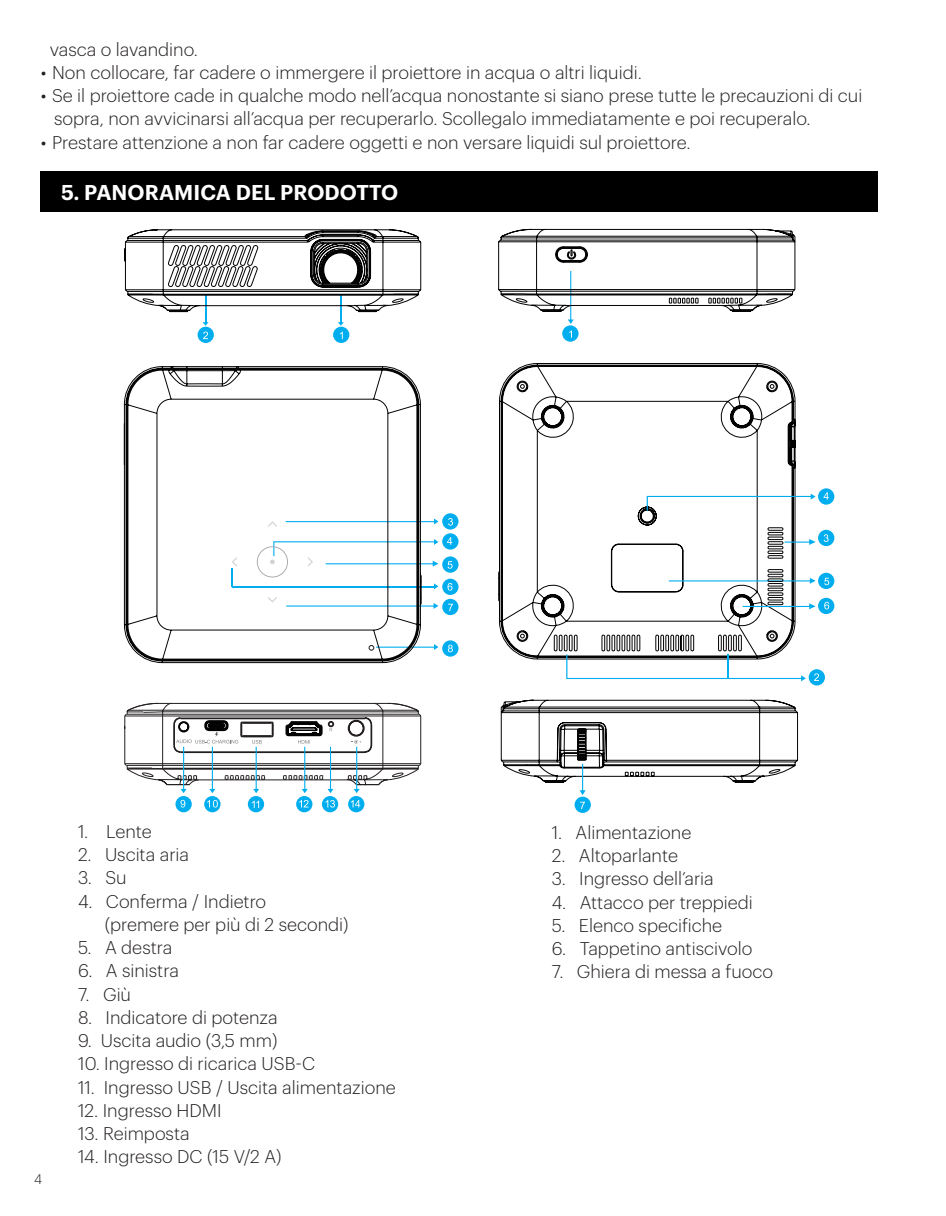
<style>
.page{position:relative;width:946px;height:1216px;background:#fff}
.page>*{position:absolute;margin:0;border:0;box-sizing:border-box;transform-origin:0 0}
.t1{font:600 21px "Graphik";letter-spacing:.005em;color:#fff}
.t2{font:300 18px "Graphik";color:#231f20}
.t3{font:300 13.5px "Graphik";color:#231f20}
</style>
<div class="page">
<div style="left:41px;top:171px;width:837px;height:40px;background:#000001"></div>
<svg style="left:498px;top:363px;width:300px;height:419px"></svg>
<div style="left:562px;top:325px;width:16px;height:17px;background:#00aeef;border-radius:50%"></div>
<div style="left:808px;top:669px;width:17px;height:16px;background:#00aeef;border-radius:50%"></div>
<svg style="left:569px;top:330px;width:3px;height:8px"></svg>
<svg style="left:814px;top:673px;width:5px;height:8px"></svg>
<svg style="left:646px;top:493px;width:169px;height:18px"></svg>
<svg style="left:579px;top:764px;width:6px;height:31px"></svg>
<div style="left:818px;top:530px;width:16px;height:16px;background:#00aeef;border-radius:50%"></div>
<div style="left:818px;top:488px;width:16px;height:17px;background:#00aeef;border-radius:50%"></div>
<div style="left:818px;top:573px;width:16px;height:16px;background:#00aeef;border-radius:50%"></div>
<div style="left:818px;top:598px;width:16px;height:16px;background:#00aeef;border-radius:50%"></div>
<svg style="left:574px;top:796px;width:17px;height:17px"></svg>
<svg style="left:823px;top:534px;width:5px;height:8px"></svg>
<svg style="left:824px;top:578px;width:5px;height:7px"></svg>
<svg style="left:824px;top:602px;width:5px;height:7px"></svg>
<svg style="left:580px;top:802px;width:5px;height:7px"></svg>
<div style="left:204px;top:796px;width:16px;height:16px;background:#00aeef;border-radius:50%"></div>
<svg style="left:248px;top:796px;width:16px;height:16px"></svg>
<svg style="left:296px;top:796px;width:16px;height:16px"></svg>
<div style="left:322px;top:796px;width:16px;height:16px;background:#00aeef;border-radius:50%"></div>
<div style="left:333px;top:327px;width:16px;height:16px;background:#00aeef;border-radius:50%"></div>
<div style="left:198px;top:327px;width:16px;height:16px;background:#00aeef;border-radius:50%"></div>
<div style="left:442px;top:513px;width:16px;height:16px;background:#00aeef;border-radius:50%"></div>
<div style="left:442px;top:533px;width:16px;height:16px;background:#00aeef;border-radius:50%"></div>
<svg style="left:442px;top:556px;width:16px;height:17px"></svg>
<div style="left:442px;top:579px;width:16px;height:16px;background:#00aeef;border-radius:50%"></div>
<div style="left:442px;top:599px;width:16px;height:16px;background:#00aeef;border-radius:50%"></div>
<div style="left:442px;top:640px;width:16px;height:16px;background:#00aeef;border-radius:50%"></div>
<svg style="left:422px;top:518px;width:16px;height:6px"></svg>
<svg style="left:422px;top:603px;width:16px;height:6px"></svg>
<hr style="left:232px;top:586px;width:202px;height:1px;background:#00aeef">
<svg style="left:434px;top:583px;width:4px;height:6px"></svg>
<svg style="left:340px;top:332px;width:3px;height:7px"></svg>
<svg style="left:203px;top:332px;width:5px;height:7px"></svg>
<svg style="left:448px;top:518px;width:5px;height:7px"></svg>
<svg style="left:447px;top:537px;width:5px;height:8px"></svg>
<svg style="left:823px;top:492px;width:5px;height:8px"></svg>
<svg style="left:447px;top:561px;width:5px;height:8px"></svg>
<svg style="left:447px;top:583px;width:5px;height:7px"></svg>
<svg style="left:448px;top:604px;width:5px;height:7px"></svg>
<svg style="left:448px;top:644px;width:5px;height:8px"></svg>
<svg style="left:207px;top:800px;width:11px;height:7px"></svg>
<svg style="left:175px;top:796px;width:17px;height:16px"></svg>
<svg style="left:180px;top:800px;width:5px;height:7px"></svg>
<svg style="left:252px;top:800px;width:7px;height:8px"></svg>
<svg style="left:299px;top:800px;width:9px;height:7px"></svg>
<svg style="left:325px;top:800px;width:10px;height:7px"></svg>
<svg style="left:124px;top:366px;width:298px;height:297px"></svg>
<svg style="left:369px;top:644px;width:69px;height:6px"></svg>
<svg style="left:268px;top:597px;width:9px;height:5px"></svg>
<svg style="left:268px;top:521px;width:9px;height:6px"></svg>
<svg style="left:232px;top:557px;width:5px;height:30px"></svg>
<svg style="left:257px;top:539px;width:181px;height:38px"></svg>
<div style="left:348px;top:796px;width:16px;height:16px;background:#00aeef;border-radius:50%"></div>
<svg style="left:351px;top:800px;width:9px;height:7px"></svg>
<svg style="left:124px;top:702px;width:298px;height:91px"></svg>
<svg style="left:669px;top:527px;width:146px;height:82px"></svg>
<svg style="left:554px;top:634px;width:252px;height:47px"></svg>
<svg style="left:124px;top:229px;width:298px;height:97px"></svg>
<svg style="left:498px;top:229px;width:297px;height:95px"></svg>
<p class="t2" style="left:50px;top:36px;width:150px">vasca o lavandino.</p>
<p class="t2" style="left:41px;top:59px;width:602px">• Non collocare, far cadere o immergere il proiettore in acqua o altri liquidi.</p>
<p class="t2" style="left:41px;top:82px;width:823px">• Se il proiettore cade in qualche modo nell’acqua nonostante si siano prese tutte le precauzioni di cui</p>
<p class="t2" style="left:54px;top:106px;width:758px">sopra, non avvicinarsi all’acqua per recuperarlo. Scollegalo immediatamente e poi recuperalo.</p>
<p class="t2" style="left:41px;top:129px;width:651px">• Prestare attenzione a non far cadere oggetti e non versare liquidi sul proiettore.</p>
<p class="t1" style="left:61px;top:176px;width:339px">5. PANORAMICA DEL PRODOTTO</p>
<p class="t3" style="left:34px;top:1169px;width:10px">4</p>
<p class="t2" style="left:78px;top:818px;width:75px">1. Lente</p>
<p class="t2" style="left:78px;top:841px;width:113px">2. Uscita aria</p>
<p class="t2" style="left:78px;top:864px;width:50px">3. Su</p>
<p class="t2" style="left:78px;top:888px;width:190px">4. Conferma / Indietro</p>
<p class="t2" style="left:105px;top:911px;width:245px">(premere per più di 2 secondi)</p>
<p class="t2" style="left:78px;top:934px;width:96px">5. A destra</p>
<p class="t2" style="left:78px;top:957px;width:102px">6. A sinistra</p>
<p class="t2" style="left:78px;top:981px;width:55px">7. Giù</p>
<p class="t2" style="left:78px;top:1004px;width:201px">8. Indicatore di potenza</p>
<p class="t2" style="left:78px;top:1027px;width:201px">9. Uscita audio (3,5 mm)</p>
<p class="t2" style="left:78px;top:1050px;width:238px">10. Ingresso di ricarica USB-C</p>
<p class="t2" style="left:78px;top:1074px;width:319px">11. Ingresso USB / Uscita alimentazione</p>
<p class="t2" style="left:78px;top:1097px;width:145px">12. Ingresso HDMI</p>
<p class="t2" style="left:78px;top:1120px;width:113px">13. Reimposta</p>
<p class="t2" style="left:78px;top:1143px;width:205px">14. Ingresso DC (15 V/2 A)</p>
<p class="t2" style="left:552px;top:819px;width:141px">1. Alimentazione</p>
<p class="t2" style="left:552px;top:842px;width:128px">2. Altoparlante</p>
<p class="t2" style="left:552px;top:865px;width:163px">3. Ingresso dell’aria</p>
<p class="t2" style="left:552px;top:889px;width:202px">4. Attacco per treppiedi</p>
<p class="t2" style="left:552px;top:912px;width:172px">5. Elenco specifiche</p>
<p class="t2" style="left:552px;top:935px;width:202px">6. Tappetino antiscivolo</p>
<p class="t2" style="left:552px;top:958px;width:223px">7. Ghiera di messa a fuoco</p>
</div>
